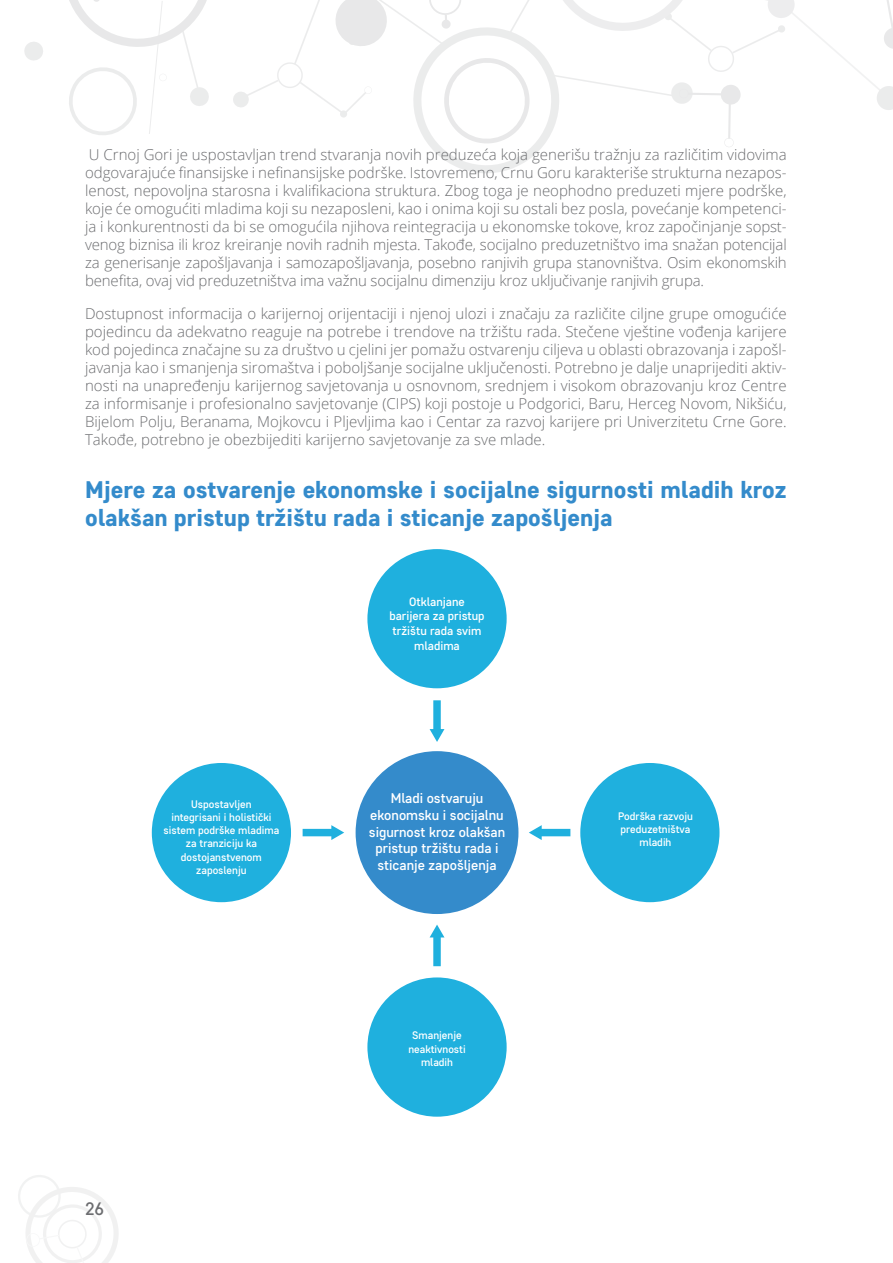
<style>
.page{position:relative;width:893px;height:1263px;background:#fff}
.page>*{position:absolute;margin:0;border:0;box-sizing:border-box;transform-origin:0 0}
.PodNaslov{font:800 24px/28.8px "Core Sans D65";color:#348bcb}
.t1{font:500 18px "Core Sans D45";color:#6c6d70}
.t2{font:300 15px/18px "Open Sans";letter-spacing:-.005em;color:#6c6d70;text-align:justify}
.t3{font:500 14.1px/16.8px "Core Sans D45";color:#fff;text-align:center}
.t4{font:500 12.15px/14.5px "Core Sans D45";color:#fff;text-align:center}
.t5{font:500 10.95px/13px "Core Sans D45";color:#fff;text-align:center}
</style>
<div class="page">
<svg style="left:18px;top:1175px;width:100px;height:88px"></svg>
<svg style="left:24px;top:42px;width:19px;height:19px"></svg>
<svg style="left:233px;top:0;width:660px;height:173px"></svg>
<svg style="left:69px;top:0;width:140px;height:135px"></svg>
<div style="left:356px;top:751px;width:162px;height:163px;background:#348bcb;border-radius:50%"></div>
<div style="left:367px;top:549px;width:140px;height:139px;background:#1fb0de;border-radius:50%"></div>
<div style="left:367px;top:977px;width:140px;height:140px;background:#1fb0de;border-radius:50%"></div>
<div style="left:152px;top:763px;width:139px;height:139px;background:#1fb0de;border-radius:50%"></div>
<div style="left:580px;top:763px;width:139px;height:139px;background:#1fb0de;border-radius:50%"></div>
<div style="left:539px;top:829px;width:31px;height:7px;background:#1fb0de"></div>
<svg style="left:529px;top:825px;width:13px;height:15px"></svg>
<div style="left:433px;top:935px;width:8px;height:31px;background:#1fb0de"></div>
<svg style="left:430px;top:924px;width:14px;height:13px"></svg>
<div style="left:433px;top:700px;width:8px;height:31px;background:#1fb0de"></div>
<svg style="left:430px;top:729px;width:14px;height:13px"></svg>
<div style="left:303px;top:829px;width:30px;height:7px;background:#1fb0de"></div>
<svg style="left:331px;top:825px;width:13px;height:15px"></svg>
<p class="t2" style="left:85px;top:145px;width:703px">U Crnoj Gori je uspostavljan trend stvaranja novih preduzeća koja generišu tražnju za različitim vidovima odgovarajuće finansijske i nefinansijske podrške. Istovremeno, Crnu Goru karakteriše strukturna nezapos&shy;lenost, nepovoljna starosna i kvalifikaciona struktura. Zbog toga je neophodno preduzeti mjere podrške, koje će omogućiti mladima koji su nezaposleni, kao i onima koji su ostali bez posla, povećanje kompetenci&shy;ja i konkurentnosti da bi se omogućila njihova reintegracija u ekonomske tokove, kroz započinjanje sopst&shy;venog biznisa ili kroz kreiranje novih radnih mjesta. Takođe, socijalno preduzetništvo ima snažan potencijal za generisanje zapošljavanja i samozapošljavanja, posebno ranjivih grupa stanovništva. Osim ekonomskih benefita, ovaj vid preduzetništva ima važnu socijalnu dimenziju kroz uključivanje ranjivih grupa.</p>
<p class="t2" style="left:85px;top:304px;width:703px">Dostupnost informacija o karijernoj orijentaciji i njenoj ulozi i značaju za različite ciljne grupe omogućiće pojedincu da adekvatno reaguje na potrebe i trendove na tržištu rada. Stečene vještine vođenja karijere kod pojedinca značajne su za društvo u cjelini jer pomažu ostvarenju ciljeva u oblasti obrazovanja i zapošl&shy;javanja kao i smanjenja siromaštva i poboljšanje socijalne uključenosti. Potrebno je dalje unaprijediti aktiv&shy;nosti na unapređenju karijernog savjetovanja u osnovnom, srednjem i visokom obrazovanju kroz Centre za informisanje i profesionalno savjetovanje (CIPS) koji postoje u Podgorici, Baru, Herceg Novom, Nikšiću, Bijelom Polju, Beranama, Mojkovcu i Pljevljima kao i Centar za razvoj karijere pri Univerzitetu Crne Gore.<br>Takođe, potrebno je obezbijediti karijerno savjetovanje za sve mlade.</p>
<p class="PodNaslov" style="left:85px;top:474px;width:703px">Mjere za ostvarenje ekonomske i socijalne sigurnosti mladih kroz olakšan pristup tržištu rada i sticanje zapošljenja</p>
<p class="t4" style="left:389px;top:594px;width:97px">Otklanjane barijera za pristup tržištu rada svim mladima</p>
<p class="t3" style="left:369px;top:789px;width:138px">Mladi ostvaruju ekonomsku i socijalnu sigurnost kroz olakšan pristup tržištu rada i sticanje zapošljenja</p>
<p class="t5" style="left:164px;top:797px;width:117px">Uspostavljen<br>integrisani i holistički sistem podrške mladima za tranziciju ka dostojanstvenom zaposlenju</p>
<p class="t5" style="left:618px;top:809px;width:76px">Podrška razvoju preduzetništva mladih</p>
<p class="t1" style="left:85px;top:1197px;width:21px">26</p>
<p class="t5" style="left:408px;top:1029px;width:59px">Smanjenje neaktivnosti mladih</p>
</div>
